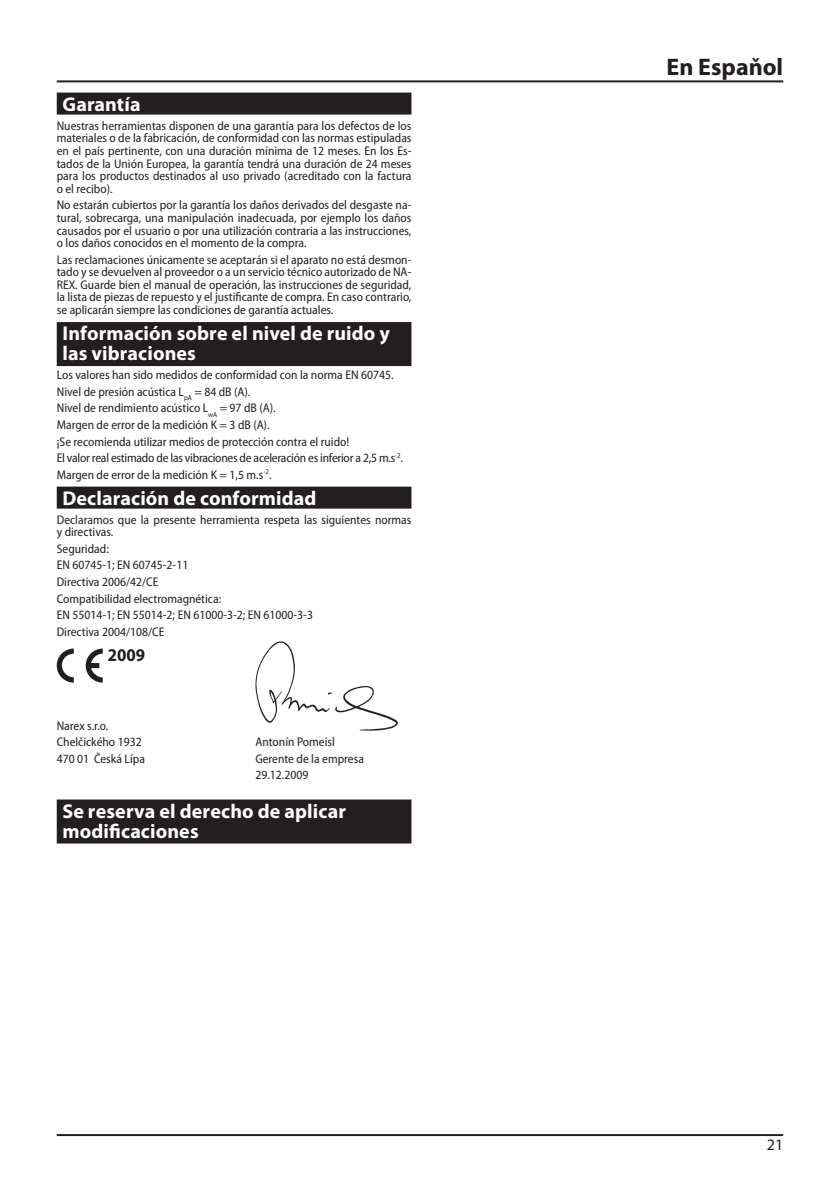
<style>
.page{position:relative;width:840px;height:1191px;background:#fff}
.page>*{position:absolute;margin:0;border:0;box-sizing:border-box;transform-origin:0 0}
.t1{font:700 24px "Myriad Pro";color:#231f20}
.t2{font:700 20px/20px "Myriad Pro";letter-spacing:.005em;color:#fff}
.t3{font:700 semi-condensed 18px "Myriad Pro";color:#231f20}
.t4{font:16px "Myriad Pro";color:#231f20}
.t5{font:semi-condensed 12.6px/12.6px "Myriad Pro";color:#231f20}
</style>
<div class="page">
<hr style="left:57px;top:80px;width:725px;height:2px;background:#231f20">
<hr style="left:57px;top:1134px;width:725px;height:2px;background:#231f20">
<div style="left:57px;top:93px;width:354px;height:22px;background:#231f20"></div>
<div style="left:57px;top:322px;width:354px;height:44px;background:#231f20"></div>
<div style="left:57px;top:486px;width:354px;height:22px;background:#231f20"></div>
<div style="left:57px;top:799px;width:354px;height:44px;background:#231f20"></div>
<svg style="left:57px;top:648px;width:46px;height:34px"></svg>
<img style="left:255px;top:641px;width:142px;height:89px">
<h2 class="t2" style="left:62px;top:93px;width:80px">Garantía</h2>
<p class="t5" style="left:57px;top:119px;width:356px;text-align:justify">Nuestras herramientas disponen de una garantía para los defectos de los materiales o de la fabricación, de conformidad con las normas estipuladas en el país pertinente, con una duración mínima de 12 meses. En los Es&shy;tados de la Unión Europea, la garantía tendrá una duración de 24 meses para los productos destinados al uso privado (acreditado con la factura o el recibo).</p>
<p class="t5" style="left:57px;top:199px;width:356px;text-align:justify">No estarán cubiertos por la garantía los daños derivados del desgaste na&shy;tural, sobrecarga, una manipulación inadecuada, por ejemplo los daños causados por el usuario o por una utilización contraria a las instrucciones, o los daños conocidos en el momento de la compra.</p>
<p class="t5" style="left:57px;top:253px;width:356px;text-align:justify">Las reclamaciones únicamente se aceptarán si el aparato no está desmon&shy;tado y se devuelven al proveedor o a un servicio técnico autorizado de NA-REX. Guarde bien el manual de operación, las instrucciones de seguridad, la lista de piezas de repuesto y el justificante de compra. En caso contrario, se aplicarán siempre las condiciones de garantía actuales.</p>
<h2 class="t2" style="left:62px;top:323px;width:329px">Información sobre el nivel de ruido y las vibraciones</h2>
<p class="t5" style="left:57px;top:367px;width:347px;line-height:16.6px">Los valores han sido medidos de conformidad con la norma EN 60745.<br>Nivel de presión acústica L<sub>pA</sub> = 84 dB (A).<br>Nivel de rendimiento acústico L<sub>wA</sub> = 97 dB (A).<br>Margen de error de la medición K = 3 dB (A).<br>¡Se recomienda utilizar medios de protección contra el ruido!<br>El valor real estimado de las vibraciones de aceleración es inferior a 2,5 m.s<sup>-2</sup>.<br>Margen de error de la medición K = 1,5 m.s<sup>-2</sup>.</p>
<h2 class="t2" style="left:62px;top:487px;width:255px">Declaración de conformidad</h2>
<p class="t5" style="left:57px;top:513px;width:356px">Declaramos que la presente herramienta respeta las siguientes normas y directivas.</p>
<p class="t5" style="left:57px;top:540px;width:258px;line-height:16.6px">Seguridad:<br>EN 60745-1; EN 60745-2-11<br>Directiva 2006/42/CE<br>Compatibilidad electromagnética:<br>EN 55014-1; EN 55014-2; EN 61000-3-2; EN 61000-3-3<br>Directiva 2004/108/CE</p>
<h3 class="t3" style="left:108px;top:644px;width:39px">2009</h3>
<p class="t5" style="left:57px;top:718px;width:86px;line-height:16px">Narex s.r.o.<br>Chelčického 1932</p>
<p class="t5" style="left:255px;top:736px;width:81px">Antonín Pomeisl</p>
<p class="t5" style="left:57px;top:752px;width:90px">470 01 Česká Lípa</p>
<p class="t5" style="left:255px;top:750px;width:110px;line-height:16px">Gerente de la empresa<br>29.12.2009</p>
<h2 class="t2" style="left:62px;top:800px;width:285px">Se reserva el derecho de aplicar modificaciones</h2>
<h1 class="t1" style="left:666px;top:51px;width:118px">En Espaňol</h1>
<p class="t4" style="left:766px;top:1135px;width:18px">21</p>
</div>
